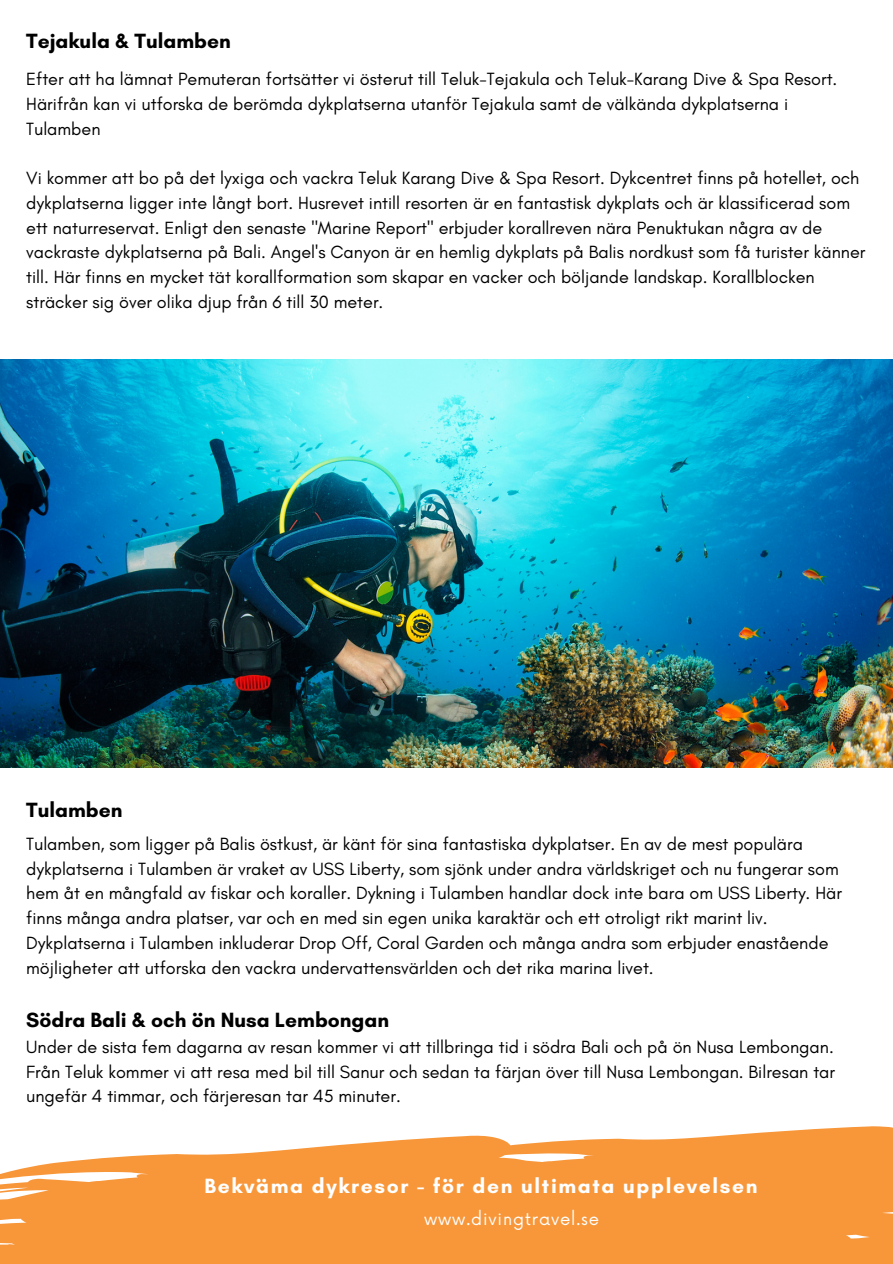
<style>
.page{position:relative;width:893px;height:1264px;background:#fff}
.page>*{position:absolute;margin:0;border:0;box-sizing:border-box;transform-origin:0 0}
.t1{font:700 21px "Glacial Indifference";color:#000}
.t2{font:700 21px "Glacial Indifference";letter-spacing:.08em;color:#fff}
.t3{font:18px/24.8px "Glacial Indifference";color:#000}
.t4{font:16.5px "Now";letter-spacing:.05em;color:#fff}
</style>
<div class="page">
<div style="left:656px;top:1126px;width:236px;height:137px;background:#f8973a"></div>
<svg style="left:0;top:1135px;width:656px;height:128px;background:#f8a452"></svg>
<svg style="left:580px;top:1239px;width:8px;height:2px"></svg>
<img style="left:0;top:359px;width:892px;height:408px">
<p class="t1" style="left:26px;top:28px;width:206px">Tejakula &amp; Tulamben</p>
<p class="t3" style="left:26px;top:66px;width:812px">Efter att ha lämnat Pemuteran fortsätter vi österut till Teluk-Tejakula och Teluk-Karang Dive &amp; Spa Resort.<br>Härifrån kan vi utforska de berömda dykplatserna utanför Tejakula samt de välkända dykplatserna i<br>Tulamben</p>
<p class="t3" style="left:26px;top:165px;width:840px">Vi kommer att bo på det lyxiga och vackra Teluk Karang Dive &amp; Spa Resort. Dykcentret finns på hotellet, och dykplatserna ligger inte långt bort. Husrevet intill resorten är en fantastisk dykplats och är klassificerad som ett naturreservat. Enligt den senaste "Marine Report" erbjuder korallreven nära Penuktukan några av de vackraste dykplatserna på Bali. Angel's Canyon är en hemlig dykplats på Balis nordkust som få turister känner till. Här finns en mycket tät korallformation som skapar en vacker och böljande landskap. Korallblocken sträcker sig över olika djup från 6 till 30 meter.</p>
<p class="t1" style="left:26px;top:797px;width:98px">Tulamben</p>
<p class="t3" style="left:26px;top:831px;width:817px">Tulamben, som ligger på Balis östkust, är känt för sina fantastiska dykplatser. En av de mest populära dykplatserna i Tulamben är vraket av USS Liberty, som sjönk under andra världskriget och nu fungerar som hem åt en mångfald av fiskar och koraller. Dykning i Tulamben handlar dock inte bara om USS Liberty. Här finns många andra platser, var och en med sin egen unika karaktär och ett otroligt rikt marint liv.<br>Dykplatserna i Tulamben inkluderar Drop Off, Coral Garden och många andra som erbjuder enastående möjligheter att utforska den vackra undervattensvärlden och det rika marina livet.</p>
<p class="t1" style="left:26px;top:1006px;width:364px">Södra Bali &amp; och ön Nusa Lembongan</p>
<p class="t3" style="left:26px;top:1034px;width:810px;text-align:justify">Under de sista fem dagarna av resan kommer vi att tillbringa tid i södra Bali och på ön Nusa Lembongan.<br>Från Teluk kommer vi att resa med bil till Sanur och sedan ta färjan över till Nusa Lembongan. Bilresan tar ungefär 4 timmar, och färjeresan tar 45 minuter.</p>
<p class="t2" style="left:204px;top:1172px;width:554px">Bekväma dykresor - för den ultimata upplevelsen</p>
<p class="t4" style="left:424px;top:1209px;width:177px">www.divingtravel.se</p>
</div>
